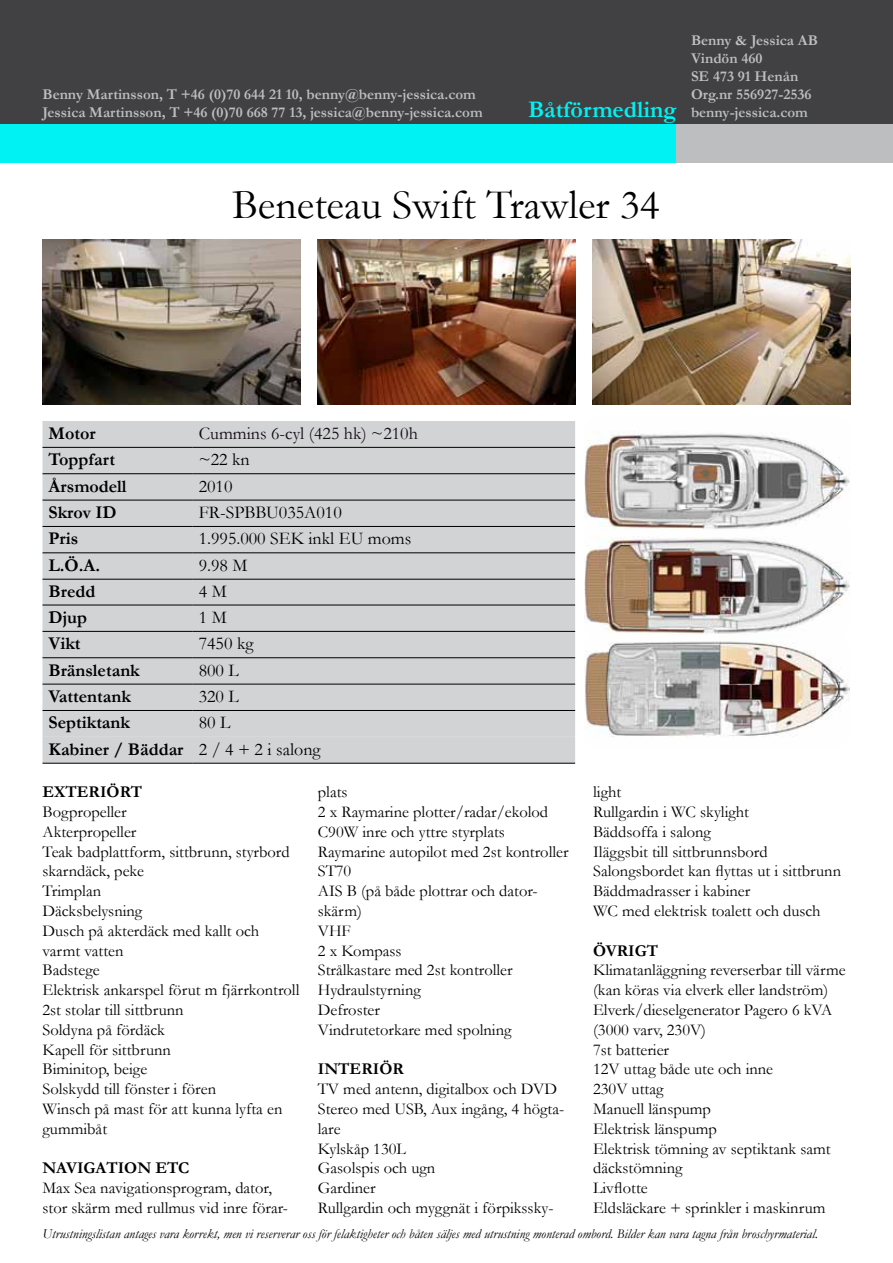
<style>
.page{position:relative;width:893px;height:1263px;background:#fff}
.page>*{position:absolute;margin:0;border:0;box-sizing:border-box;transform-origin:0 0}
.t1{font:42px "Garamond";color:#000}
.t2{font:18px/26.4px "Garamond";color:#000}
.t3{font:700 18px "Garamond";color:#000}
.t4{font:18px "Garamond";color:#120b15}
.t5{font:16.5px/19.8px "Garamond";color:#000}
.t6{font:700 16.5px "Garamond";color:#000}
.t7{font:700 15px/18px "Garamond";color:#bcbec0}
.t8{font:italic 13.5px "Garamond";color:#000}
.s1{font-size:24px;color:#00f2f2}
.s2{font-weight:700}
</style>
<div class="page">
<div style="left:0;top:0;width:893px;height:124px;background:#414042"></div>
<div style="left:0;top:124px;width:676px;height:38px;background:#00f2f2"></div>
<div style="left:676px;top:124px;width:217px;height:38px;background:#bcbec0"></div>
<img style="left:42px;top:239px;width:259px;height:166px">
<img style="left:592px;top:239px;width:259px;height:166px">
<img style="left:317px;top:239px;width:258px;height:166px">
<img style="left:584px;top:536px;width:266px;height:98px">
<div style="left:43px;top:421px;width:532px;height:236px;background:#d1d3d4"></div>
<div style="left:43px;top:658px;width:532px;height:105px;background:#d1d3d4"></div>
<hr style="left:43px;top:447px;width:150px;height:1px;background:#000">
<hr style="left:193px;top:447px;width:382px;height:1px;background:#000">
<hr style="left:43px;top:473px;width:150px;height:1px;background:#000">
<hr style="left:193px;top:473px;width:382px;height:1px;background:#000">
<hr style="left:43px;top:500px;width:150px;height:1px;background:#000">
<hr style="left:193px;top:500px;width:382px;height:1px;background:#000">
<hr style="left:43px;top:526px;width:150px;height:1px;background:#000">
<hr style="left:193px;top:526px;width:382px;height:1px;background:#000">
<hr style="left:43px;top:553px;width:150px;height:1px;background:#000">
<hr style="left:193px;top:553px;width:382px;height:1px;background:#000">
<hr style="left:43px;top:579px;width:150px;height:1px;background:#000">
<hr style="left:193px;top:579px;width:382px;height:1px;background:#000">
<hr style="left:43px;top:605px;width:150px;height:1px;background:#000">
<hr style="left:193px;top:605px;width:382px;height:1px;background:#000">
<hr style="left:43px;top:631px;width:150px;height:1px;background:#000">
<hr style="left:193px;top:631px;width:382px;height:1px;background:#000">
<hr style="left:43px;top:657px;width:150px;height:1px;background:#000">
<hr style="left:193px;top:657px;width:382px;height:1px;background:#000">
<hr style="left:43px;top:684px;width:150px;height:1px;background:#000">
<hr style="left:193px;top:684px;width:382px;height:1px;background:#000">
<hr style="left:43px;top:710px;width:150px;height:1px;background:#000">
<hr style="left:193px;top:710px;width:382px;height:1px;background:#000">
<hr style="left:43px;top:763px;width:150px;height:1px;background:#000">
<hr style="left:193px;top:763px;width:382px;height:1px;background:#000">
<img style="left:584px;top:641px;width:266px;height:96px">
<img style="left:584px;top:432px;width:266px;height:98px">
<p class="t7" style="left:43px;top:86px;width:442px">Benny Martinsson, T +46 (0)70 644 21 10, benny@benny-jessica.com<br>Jessica Martinsson, T +46 (0)70 668 77 13, jessica@benny-jessica.com</p>
<p class="t7" style="left:691px;top:31px;width:128px">Benny &amp; Jessica AB</p>
<p class="t7" style="left:691px;top:49px;width:73px">Vindön 460</p>
<p class="t7" style="left:691px;top:67px;width:109px">SE 473 91 Henån</p>
<p class="t7" style="left:691px;top:85px;width:122px">Org.nr 556927-2536</p>
<p class="t7" style="left:528px;top:103px;width:281px"><span class="s1">Båtförmedling</span> benny-jessica.com</p>
<h1 class="t1" style="left:232px;top:177px;width:429px">Beneteau Swift Trawler 34</h1>
<p class="t3" style="left:49px;top:421px;width:49px">Motor</p>
<p class="t4" style="left:199px;top:421px;width:221px">Cummins 6-cyl (425 hk) ~210h</p>
<p class="t3" style="left:49px;top:447px;width:68px">Toppfart</p>
<p class="t2" style="left:199px;top:446px;width:53px">~22 kn</p>
<p class="t3" style="left:49px;top:474px;width:80px">Årsmodell</p>
<p class="t2" style="left:199px;top:472px;width:35px">2010</p>
<p class="t3" style="left:49px;top:500px;width:70px">Skrov ID</p>
<p class="t2" style="left:199px;top:499px;width:145px">FR-SPBBU035A010</p>
<p class="t3" style="left:49px;top:526px;width:31px">Pris</p>
<p class="t2" style="left:199px;top:525px;width:214px">1.995.000 SEK inkl EU moms</p>
<p class="t3" style="left:49px;top:553px;width:53px">L.Ö.A.</p>
<p class="t2" style="left:199px;top:551px;width:50px">9.98 M</p>
<p class="t3" style="left:49px;top:579px;width:48px">Bredd</p>
<p class="t2" style="left:199px;top:578px;width:29px">4 M</p>
<p class="t3" style="left:49px;top:605px;width:40px">Djup</p>
<p class="t2" style="left:199px;top:603px;width:29px">1 M</p>
<p class="t3" style="left:49px;top:631px;width:34px">Vikt</p>
<p class="t2" style="left:199px;top:630px;width:56px">7450 kg</p>
<p class="t3" style="left:49px;top:658px;width:93px">Bränsletank</p>
<p class="t2" style="left:199px;top:656px;width:42px">800 L</p>
<p class="t3" style="left:49px;top:684px;width:84px">Vattentank</p>
<p class="t2" style="left:199px;top:683px;width:42px">320 L</p>
<p class="t3" style="left:49px;top:710px;width:83px">Septiktank</p>
<p class="t2" style="left:49px;top:709px;width:274px;text-indent:150px">80 L<br><span class="s2">Kabiner / Bäddar</span> 2 / 4 + 2 i salong</p>
<p class="t6" style="left:43px;top:781px;width:101px">EXTERIÖRT</p>
<p class="t5" style="left:43px;top:801px;width:258px">Bogpropeller<br>Akterpropeller<br>Teak badplattform, sittbrunn, styrbord skarndäck, peke<br>Trimplan<br>Däcksbelysning<br>Dusch på akterdäck med kallt och varmt vatten<br>Badstege<br>Elektrisk ankarspel förut m fjärrkontroll<br>2st stolar till sittbrunn<br>Soldyna på fördäck<br>Kapell för sittbrunn<br>Biminitop, beige<br>Solskydd till fönster i fören<br>Winsch på mast för att kunna lyfta en gummibåt</p>
<p class="t6" style="left:43px;top:1157px;width:148px">NAVIGATION ETC</p>
<p class="t5" style="left:43px;top:1178px;width:247px">Max Sea navigationsprogram, dator, stor skärm med rullmus vid inre förar-</p>
<p class="t5" style="left:593px;top:782px;width:249px">light<br>Rullgardin i WC skylight<br>Bäddsoffa i salong<br>Iläggsbit till sittbrunnsbord<br>Salongsbordet kan flyttas ut i sittbrunn<br>Bäddmadrasser i kabiner<br>WC med elektrisk toalett och dusch</p>
<p class="t6" style="left:593px;top:939px;width:67px">ÖVRIGT</p>
<p class="t5" style="left:593px;top:960px;width:254px">Klimatanläggning reverserbar till värme (kan köras via elverk eller landström)<br>Elverk/dieselgenerator Pagero 6 kVA (3000 varv, 230V)<br>7st batterier<br>12V uttag både ute och inne<br>230V uttag<br>Manuell länspump<br>Elektrisk länspump<br>Elektrisk tömning av septiktank samt däckstömning<br>Livflotte<br>Eldsläckare + sprinkler i maskinrum</p>
<p class="t8" style="left:43px;top:1225px;width:777px">Utrustningslistan antages vara korrekt, men vi reserverar oss för felaktigheter och båten säljes med utrustning monterad ombord. Bilder kan vara tagna från broschyrmaterial.</p>
<p class="t5" style="left:318px;top:782px;width:252px">plats<br>2 x Raymarine plotter/radar/ekolod<br>C90W inre och yttre styrplats<br>Raymarine autopilot med 2st kontroller<br>ST70<br>AIS B (på både plottrar och dator&shy;skärm)<br>VHF<br>2 x Kompass<br>Strålkastare med 2st kontroller<br>Hydraulstyrning<br>Defroster<br>Vindrutetorkare med spolning</p>
<p class="t6" style="left:318px;top:1058px;width:88px">INTERIÖR</p>
<p class="t5" style="left:318px;top:1079px;width:248px">TV med antenn, digitalbox och DVD<br>Stereo med USB, Aux ingång, 4 högta&shy;lare<br>Kylskåp 130L<br>Gasolspis och ugn<br>Gardiner<br>Rullgardin och myggnät i förpikssky-</p>
</div>
